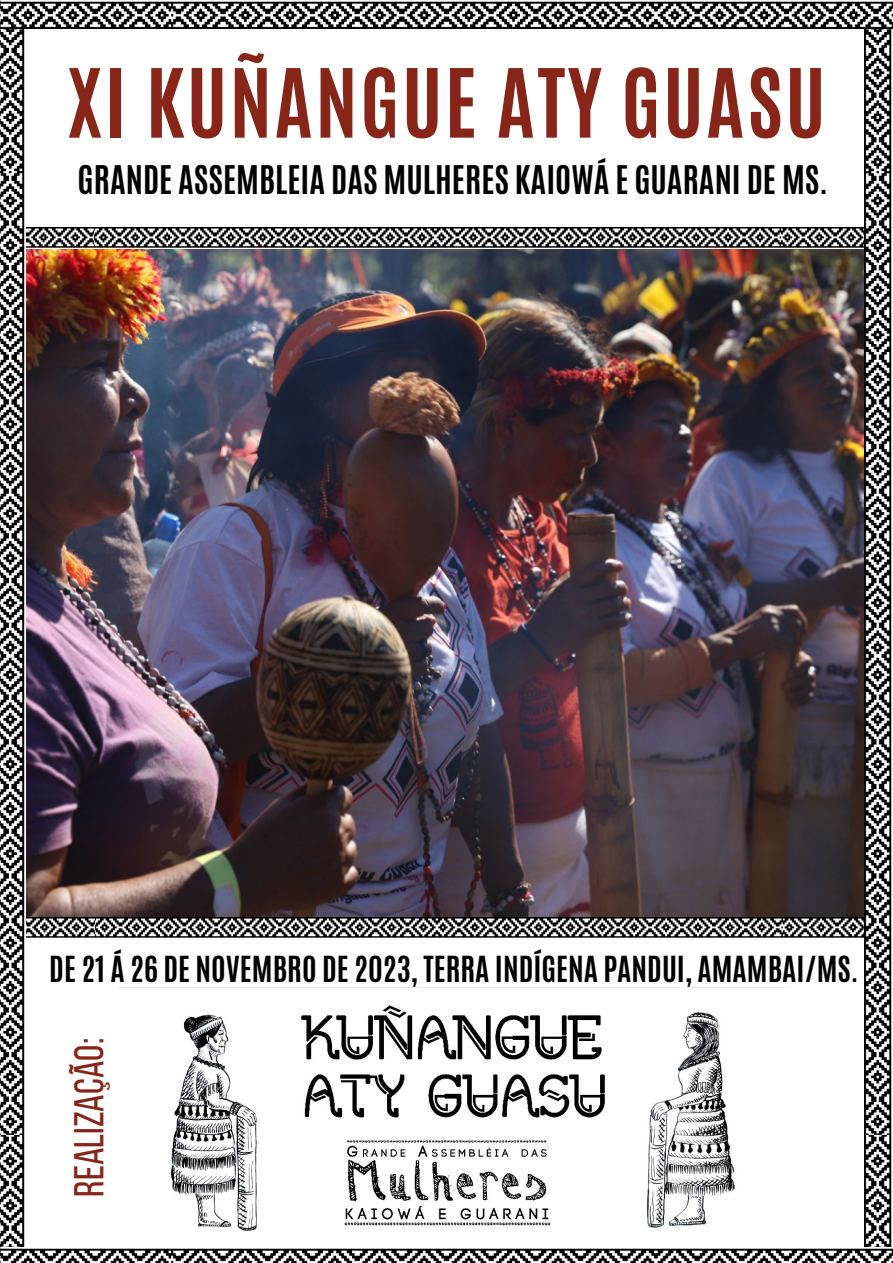
<style>
.page{position:relative;width:893px;height:1263px;background:#fff}
.page>*{position:absolute;margin:0;border:0;box-sizing:border-box;transform-origin:0 0}
.t1{font:700 81px "Antonio";letter-spacing:.03em;color:#872519}
.t2{font:41.62px "Bebas Neue";color:#872519}
.t3{font:700 33px "Antonio";color:#000}
.t4{font:700 30px "Antonio";color:#000}
</style>
<div class="page">
<img style="left:26px;top:249px;width:838px;height:669px">
<img style="left:26px;top:228px;width:838px;height:20px">
<img style="left:26px;top:918px;width:838px;height:20px">
<img style="left:864px;top:29px;width:28px;height:1218px">
<img style="left:0;top:29px;width:25px;height:1218px">
<img style="left:170px;top:1005px;width:565px;height:226px">
<img style="left:0;top:0;width:893px;height:29px">
<img style="left:0;top:1247px;width:893px;height:16px">
<p class="t1" style="left:68px;top:45px;width:759px">XI KUÑANGUE ATY GUASU</p>
<p class="t3" style="left:78px;top:157px;width:752px">GRANDE ASSEMBLEIA DAS MULHERES KAIOWÁ E GUARANI DE MS.</p>
<p class="t4" style="left:49px;top:948px;width:811px">DE 21 Á 26 DE NOVEMBRO DE 2023, TERRA INDÍGENA PANDUI, AMAMBAI/MS.</p>
<p class="t2" style="left:72px;top:1197px;width:160px;rotate:-90deg">REALIZAÇÃO:</p>
</div>
